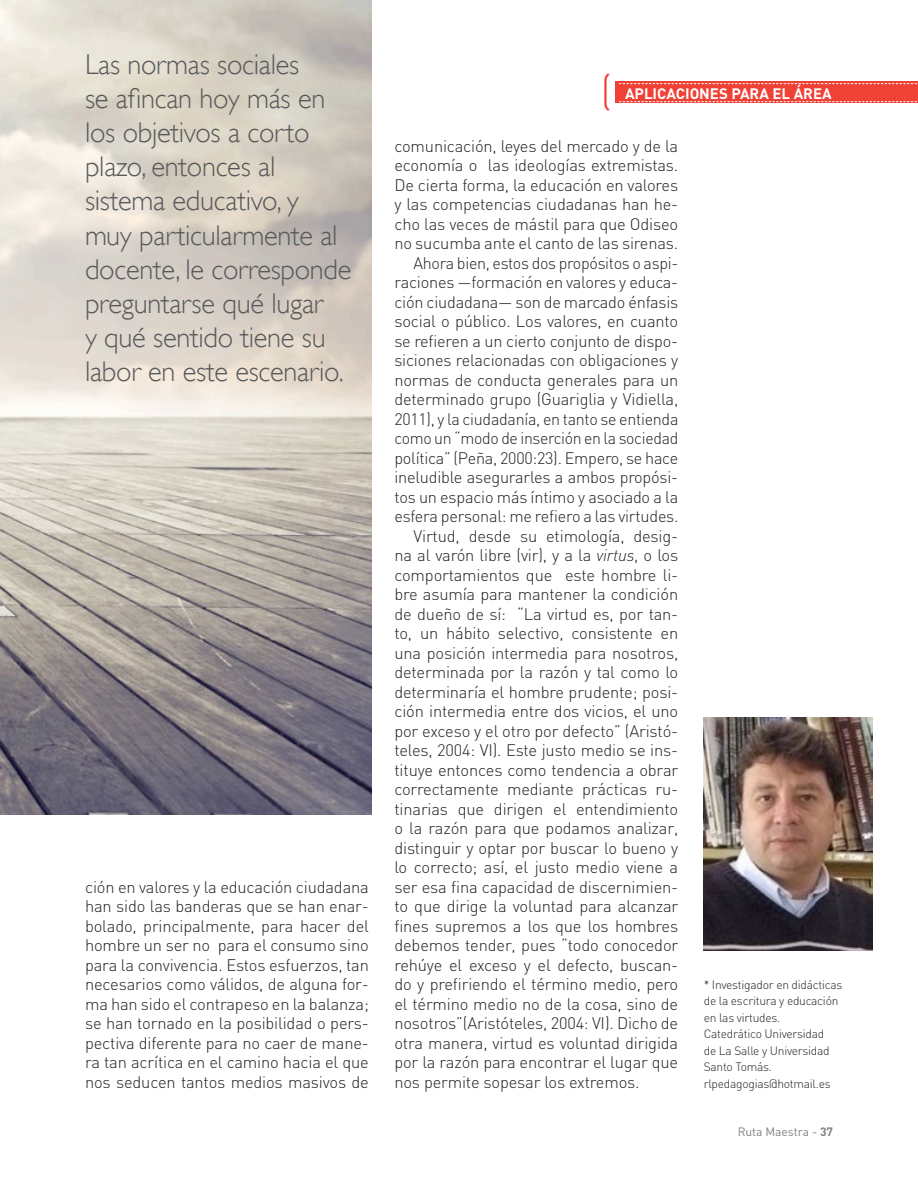
<style>
.page{position:relative;width:918px;height:1188px;background:#fff}
.page>*{position:absolute;margin:0;border:0;box-sizing:border-box;transform-origin:0 0}
.t1{font:300 41.85px "DIN";color:#ef4135}
.t2{font:300 28.5px/34.2px "Gill Sans";letter-spacing:-.01em;color:#58595b}
.t3{font:300 16.5px/19.5px "DIN";letter-spacing:-.01em;color:#231f20;text-align:justify}
.t4{font:700 15px "DIN";color:#fff}
.t5{font:300 12px/16.5px "DIN";letter-spacing:-.02em;color:#231f20}
.t6{font:12px "DIN";color:#808285}
.s1{font-style:italic}
.s2{font-weight:700}
</style>
<div class="page">
<div style="left:615px;top:82px;width:303px;height:21px;background:#ef4135"></div>
<svg style="left:619px;top:83px;width:298px;height:1px"></svg>
<svg style="left:619px;top:101px;width:298px;height:1px"></svg>
<img style="left:0;top:0;width:371px;height:814px">
<img style="left:704px;top:717px;width:168px;height:234px">
<h2 class="t2" style="left:85px;top:46px;width:268px">Las normas sociales<br>se afincan hoy más en los objetivos a corto plazo, entonces al sistema educativo, y muy particularmente al docente, le corresponde preguntarse qué lugar<br>y qué sentido tiene su labor en este escenario.</h2>
<p class="t3" style="left:85px;top:877px;width:285px">ción en valores y la educación ciudadana han sido las banderas que se han enar&shy;bolado, principalmente, para hacer del hombre un ser no para el consumo sino para la convivencia. Estos esfuerzos, tan necesarios como válidos, de alguna for&shy;ma han sido el contrapeso en la balanza; se han tornado en la posibilidad o pers&shy;pectiva diferente para no caer de mane&shy;ra tan acrítica en el camino hacia el que nos seducen tantos medios masivos de</p>
<h1 class="t1" style="left:600px;top:66px;width:13px">(</h1>
<p class="t4" style="left:625px;top:83px;width:207px">APLICACIONES PARA EL ÁREA</p>
<p class="t3" style="left:394px;top:136px;width:285px">comunicación, leyes del mercado y de la</p>
<p class="t3" style="left:394px;top:155px;width:285px">economía o las ideologías extremistas.</p>
<p class="t3" style="left:394px;top:175px;width:285px">De cierta forma, la educación en valores</p>
<p class="t3" style="left:394px;top:194px;width:285px">y las competencias ciudadanas han he-</p>
<p class="t3" style="left:394px;top:214px;width:285px">cho las veces de mástil para que Odiseo</p>
<p class="t3" style="left:394px;top:233px;width:285px">no sucumba ante el canto de las sirenas.</p>
<p class="t3" style="left:414px;top:253px;width:266px">Ahora bien, estos dos propósitos o aspi-</p>
<p class="t3" style="left:394px;top:272px;width:285px">raciones —formación en valores y educa-</p>
<p class="t3" style="left:394px;top:292px;width:285px">ción ciudadana— son de marcado énfasis</p>
<p class="t3" style="left:394px;top:311px;width:285px">social o público. Los valores, en cuanto</p>
<p class="t3" style="left:394px;top:331px;width:285px">se refieren a un cierto conjunto de dispo-</p>
<p class="t3" style="left:394px;top:350px;width:285px">siciones relacionadas con obligaciones y</p>
<p class="t3" style="left:394px;top:370px;width:286px">normas de conducta generales para un</p>
<p class="t3" style="left:394px;top:389px;width:285px">determinado grupo (Guariglia y Vidiella,</p>
<p class="t3" style="left:394px;top:409px;width:286px">2011), y la ciudadanía, en tanto se entienda</p>
<p class="t3" style="left:394px;top:428px;width:285px">como un “modo de inserción en la sociedad</p>
<p class="t3" style="left:394px;top:448px;width:285px">política” (Peña, 2000:23). Empero, se hace</p>
<p class="t3" style="left:394px;top:467px;width:285px">ineludible asegurarles a ambos propósi-</p>
<p class="t3" style="left:394px;top:487px;width:285px">tos un espacio más íntimo y asociado a la</p>
<p class="t3" style="left:394px;top:506px;width:286px">esfera personal: me refiero a las virtudes.</p>
<p class="t3" style="left:414px;top:526px;width:266px">Virtud, desde su etimología, desig-</p>
<p class="t3" style="left:394px;top:545px;width:285px">na al varón libre (vir), y a la <span class="s1">virtus</span>, o los</p>
<p class="t3" style="left:394px;top:565px;width:285px">comportamientos que este hombre li-</p>
<p class="t3" style="left:394px;top:584px;width:285px">bre asumía para mantener la condición</p>
<p class="t3" style="left:394px;top:604px;width:285px">de dueño de sí: “La virtud es, por tan-</p>
<p class="t3" style="left:394px;top:623px;width:285px">to, un hábito selectivo, consistente en</p>
<p class="t3" style="left:394px;top:643px;width:285px">una posición intermedia para nosotros,</p>
<p class="t3" style="left:394px;top:662px;width:285px">determinada por la razón y tal como lo</p>
<p class="t3" style="left:394px;top:682px;width:285px">determinaría el hombre prudente; posi-</p>
<p class="t3" style="left:394px;top:701px;width:285px">ción intermedia entre dos vicios, el uno</p>
<p class="t3" style="left:394px;top:721px;width:285px">por exceso y el otro por defecto” (Aristó-</p>
<p class="t3" style="left:394px;top:740px;width:285px">teles, 2004: VI). Este justo medio se ins-</p>
<p class="t3" style="left:394px;top:760px;width:285px">tituye entonces como tendencia a obrar</p>
<p class="t3" style="left:394px;top:779px;width:285px">correctamente mediante prácticas ru-</p>
<p class="t3" style="left:394px;top:799px;width:285px">tinarias que dirigen el entendimiento</p>
<p class="t3" style="left:394px;top:818px;width:285px">o la razón para que podamos analizar,</p>
<p class="t3" style="left:394px;top:838px;width:285px">distinguir y optar por buscar lo bueno y</p>
<p class="t3" style="left:394px;top:857px;width:285px">lo correcto; así, el justo medio viene a</p>
<p class="t3" style="left:394px;top:877px;width:285px">ser esa fina capacidad de discernimien-</p>
<p class="t3" style="left:394px;top:896px;width:285px">to que dirige la voluntad para alcanzar</p>
<p class="t3" style="left:394px;top:916px;width:285px">fines supremos a los que los hombres</p>
<p class="t3" style="left:394px;top:935px;width:285px">debemos tender, pues “todo conocedor</p>
<p class="t3" style="left:394px;top:955px;width:285px">rehúye el exceso y el defecto, buscan-</p>
<p class="t3" style="left:394px;top:974px;width:285px">do y prefiriendo el término medio, pero</p>
<p class="t3" style="left:394px;top:994px;width:285px">el término medio no de la cosa, sino de</p>
<p class="t3" style="left:394px;top:1013px;width:285px">nosotros”(Aristóteles, 2004: VI). Dicho de</p>
<p class="t3" style="left:394px;top:1033px;width:285px">otra manera, virtud es voluntad dirigida</p>
<p class="t3" style="left:394px;top:1052px;width:285px">por la razón para encontrar el lugar que</p>
<p class="t3" style="left:394px;top:1072px;width:247px">nos permite sopesar los extremos.</p>
<p class="t5" style="left:704px;top:976px;width:140px">* Investigador en didácticas de la escritura y educación en las virtudes.<br>Catedrático Universidad<br>de La Salle y Universidad<br>Santo Tomás. rlpedagogias@hotmail.es</p>
<p class="t6" style="left:738px;top:1125px;width:97px">Ruta Maestra - <span class="s2">37</span></p>
</div>
